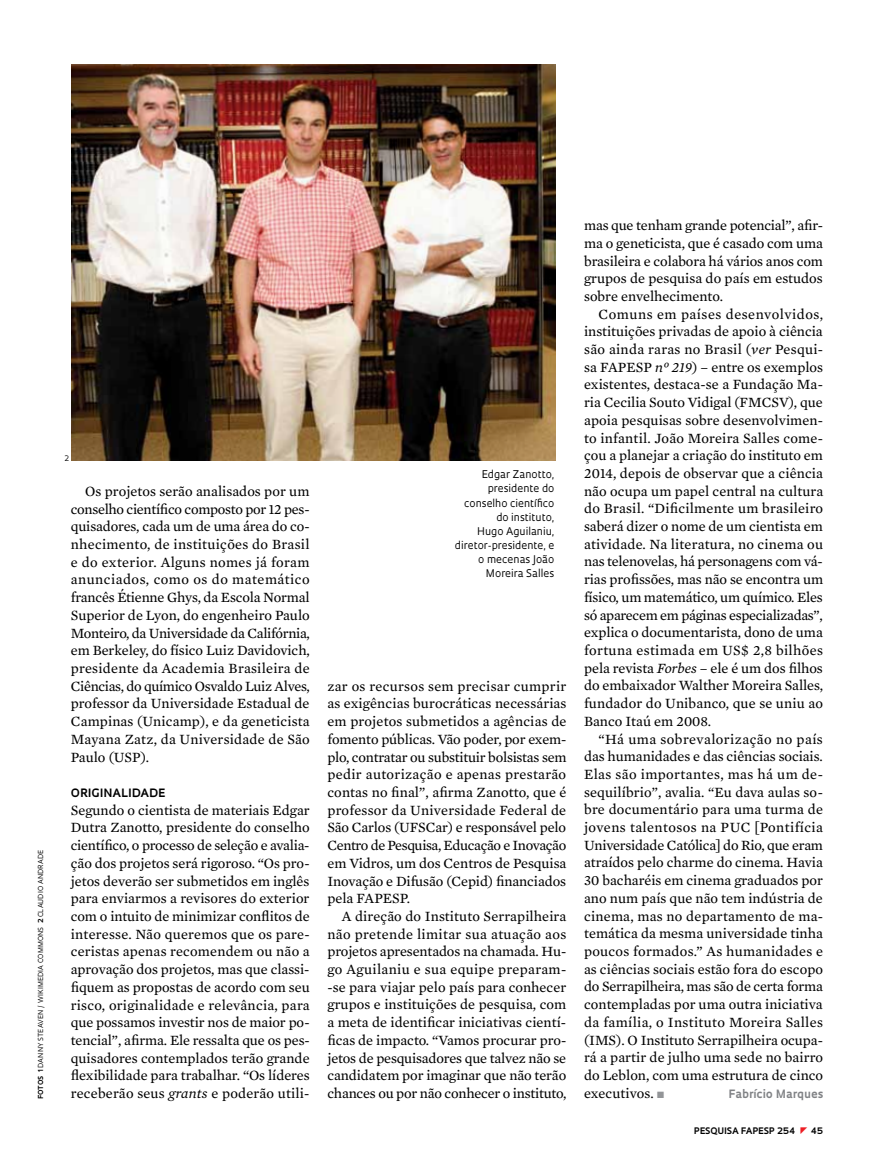
<style>
.page{position:relative;width:885px;height:1169px;background:#fff}
.page>*{position:absolute;margin:0;border:0;box-sizing:border-box;transform-origin:0 0}
.t1{font:14.4px/17.7px "Mercury Text G2";color:#000;text-align:justify}
.t2{font:700 11.25px "Oculum";letter-spacing:.01em;color:#808285}
.t3{font:700 11.25px "Oculum";letter-spacing:.035em;color:#000}
.t4{font:10.35px/14.1px "Oculum";color:#000;text-align:right}
.t5{font:700 8.7px "Oculum";letter-spacing:.015em;color:#000}
.t6{font:7.35px "Oculum";color:#000}
.t7{font:6.75px "Oculum";letter-spacing:.02em;color:#000}
.s1{font-weight:700}
.s2{font-style:italic}
.s3{color:#939598}
</style>
<div class="page">
<img style="left:72px;top:64px;width:483px;height:396px">
<p class="t7" style="left:36px;top:1098px;width:250px;rotate:-90deg"><span class="s1">fotos 1</span> Danny Steaven / wi ki media commons <span class="s1">2</span> Claudi o Andrad e</p>
<p class="t6" style="left:64px;top:453px;width:6px">2</p>
<p class="t1" style="left:71px;top:481px;width:241px;text-indent:14px">Os projetos serão analisados por um conselho científico composto por 12 pes&shy;quisadores, cada um de uma área do co&shy;nhecimento, de instituições do Brasil e do exterior. Alguns nomes já foram anunciados, como os do matemático francês Étienne Ghys, da Escola Normal Superior de Lyon, do engenheiro Paulo Monteiro, da Universidade da Califórnia, em Berkeley, do físico Luiz Davidovich, presidente da Academia Brasileira de Ciências, do químico Osvaldo Luiz Alves, professor da Universidade Estadual de Campinas (Unicamp), e da geneticista Mayana Zatz, da Universidade de São Paulo (USP).</p>
<p class="t3" style="left:71px;top:785px;width:94px">originalidade</p>
<p class="t1" style="left:71px;top:800px;width:241px">Segundo o cientista de materiais Edgar Dutra Zanotto, presidente do conselho científico, o processo de seleção e avalia&shy;ção dos projetos será rigoroso. “Os pro&shy;jetos deverão ser submetidos em inglês para enviarmos a revisores do exterior com o intuito de minimizar conflitos de interesse. Não queremos que os pare&shy;ceristas apenas recomendem ou não a aprovação dos projetos, mas que classi&shy;fiquem as propostas de acordo com seu risco, originalidade e relevância, para que possamos investir nos de maior po&shy;tencial”, afirma. Ele ressalta que os pes&shy;quisadores contemplados terão grande flexibilidade para trabalhar. “Os líderes</p>
<p class="t1" style="left:71px;top:1083px;width:240px">receberão seus <span class="s2">grants</span> e poderão utili-</p>
<p class="t4" style="left:455px;top:467px;width:101px">Edgar Zanotto, presidente do conselho científico do instituto,<br>Hugo Aguilaniu, diretor-presidente, e o mecenas João<br>Moreira Salles</p>
<p class="t1" style="left:327px;top:676px;width:241px">zar os recursos sem precisar cumprir as exigências burocráticas necessárias em projetos submetidos a agências de fomento públicas. Vão poder, por exem&shy;plo, contratar ou substituir bolsistas sem pedir autorização e apenas prestarão contas no final”, afirma Zanotto, que é professor da Universidade Federal de São Carlos (UFSCar) e responsável pelo Centro de Pesquisa, Educação e Inovação em Vidros, um dos Centros de Pesquisa Inovação e Difusão (Cepid) financiados pela FAPESP.</p>
<p class="t1" style="left:327px;top:906px;width:241px;text-indent:14px">A direção do Instituto Serrapilheira não pretende limitar sua atuação aos projetos apresentados na chamada. Hu&shy;go Aguilaniu e sua equipe preparam--se para viajar pelo país para conhecer grupos e instituições de pesquisa, com a meta de identificar iniciativas cientí&shy;ficas de impacto. “Vamos procurar pro&shy;jetos de pesquisadores que talvez não se candidatem por imaginar que não terão chances ou por não conhecer o instituto,</p>
<p class="t1" style="left:584px;top:216px;width:240px">mas que tenham grande potencial”, afir&shy;ma o geneticista, que é casado com uma brasileira e colabora há vários anos com grupos de pesquisa do país em estudos sobre envelhecimento.</p>
<p class="t1" style="left:584px;top:304px;width:241px;text-indent:14px">Comuns em países desenvolvidos, instituições privadas de apoio à ciência são ainda raras no Brasil (<span class="s2">ver</span> Pesqui&shy;sa FAPESP <span class="s2">nº 219</span>) – entre os exemplos existentes, destaca-se a Fundação Ma&shy;ria Cecilia Souto Vidigal (FMCSV), que apoia pesquisas sobre desenvolvimen&shy;to infantil. João Moreira Salles come&shy;çou a planejar a criação do instituto em 2014, depois de observar que a ciência não ocupa um papel central na cultura do Brasil. “Dificilmente um brasileiro saberá dizer o nome de um cientista em atividade. Na literatura, no cinema ou nas telenovelas, há personagens com vá&shy;rias profissões, mas não se encontra um físico, um matemático, um químico. Eles só aparecem em páginas especializadas”, explica o documentarista, dono de uma fortuna estimada em US$ 2,8 bilhões pela revista <span class="s2">Forbes</span> – ele é um dos filhos do embaixador Walther Moreira Salles, fundador do Unibanco, que se uniu ao Banco Itaú em 2008.</p>
<p class="t1" style="left:584px;top:729px;width:241px;text-indent:14px">“Há uma sobrevalorização no país das humanidades e das ciências sociais.<br>Elas são importantes, mas há um de&shy;sequilíbrio”, avalia. “Eu dava aulas so&shy;bre documentário para uma turma de jovens talentosos na PUC [Pontifícia Universidade Católica] do Rio, que eram atraídos pelo charme do cinema. Havia 30 bacharéis em cinema graduados por ano num país que não tem indústria de cinema, mas no departamento de ma&shy;temática da mesma universidade tinha poucos formados.” As humanidades e as ciências sociais estão fora do escopo do Serrapilheira, mas são de certa forma contempladas por uma outra iniciativa da família, o Instituto Moreira Salles (IMS). O Instituto Serrapilheira ocupa&shy;rá a partir de julho uma sede no bairro do Leblon, com uma estrutura de cinco executivos. <span class="s3">■</span></p>
<p class="t2" style="left:729px;top:1086px;width:96px">Fabrício Marques</p>
<p class="t5" style="left:694px;top:1124px;width:103px">pESQUISA FAPESP 254</p>
<p class="t5" style="left:811px;top:1124px;width:14px">45</p>
</div>
